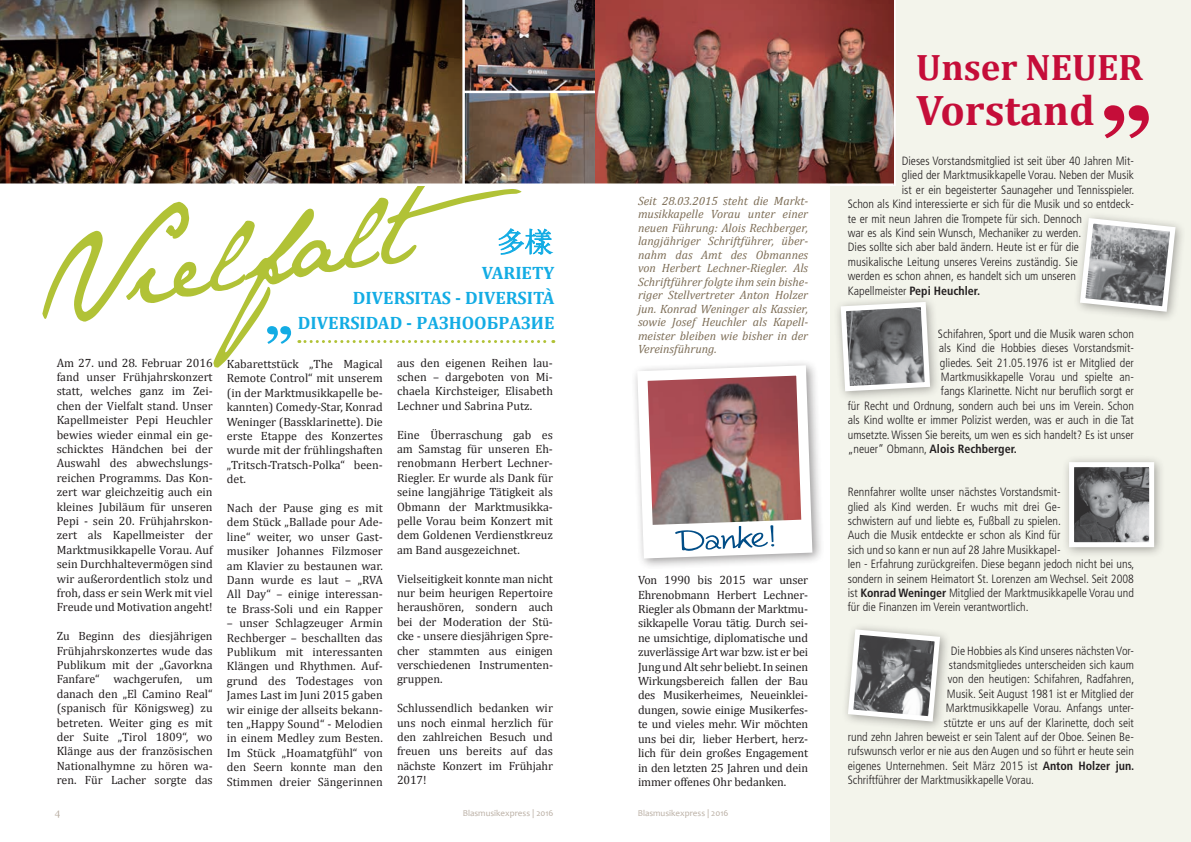
<style>
.page{position:relative;width:1191px;height:842px;background:#fff}
.page>*{position:absolute;margin:0;border:0;box-sizing:border-box;transform-origin:0 0}
.t1{font:109.7px "Jane Austen";color:#b1c236;scale:.86 1}
.t2{font:700 43px "Cambria";color:#c50d39}
.t3{font:700 37px "Cambria";color:#c50d39}
.t4{font:32.4px "Fineliner Script";color:#004d87;scale:1.47 1}
.t5{font:700 18px/25px "Cambria";color:#13ace4;text-align:right}
.t6{font:12px/14.4px "Cambria";color:#231f20;text-align:justify}
.t7{font:300 condensed 12px/14.4px "Frutiger";color:#231f20}
.t8{font:italic 12px/13.5px "Cambria";color:#7e6e57;text-align:justify}
.t9{font:700 condensed 12px "Frutiger";color:#231f20}
.t10{font:10px "Georgia";color:#baafa4}
.t11{font:9px "Candara";color:#baafa4}
.s1{font-weight:700}
.s2{font-weight:300}
</style>
<div class="page">
<div style="left:631px;top:359px;width:193px;height:212px;background:#231f20;opacity:.45"></div>
<svg style="left:632px;top:360px;width:185px;height:204px"></svg>
<img style="left:0;top:0;width:462px;height:183px">
<div style="left:831px;top:0;width:360px;height:842px;background:#f3f4eb"></div>
<img style="left:465px;top:0;width:428px;height:183px">
<hr style="left:893px;top:0;width:2px;height:186px;background:#fff">
<hr style="left:463px;top:91px;width:132px;height:2px;background:#fff">
<div style="left:1073px;top:211px;width:113px;height:112px;background:#231f20;opacity:.4"></div>
<svg style="left:1077px;top:215px;width:101px;height:99px"></svg>
<div style="left:833px;top:295px;width:108px;height:107px;background:#231f20;opacity:.4"></div>
<svg style="left:838px;top:299px;width:94px;height:95px;background:#9d9e9e"></svg>
<div style="left:1061px;top:455px;width:104px;height:104px;background:#231f20;opacity:.4"></div>
<img style="left:1075px;top:468px;width:73px;height:73px">
<div style="left:1069px;top:462px;width:85px;height:85px;border:5px solid #fff"></div>
<div style="left:841px;top:623px;width:110px;height:109px;background:#231f20;opacity:.4"></div>
<svg style="left:845px;top:627px;width:97px;height:97px"></svg>
<svg style="left:1104px;top:105px;width:44px;height:33px"></svg>
<hr style="left:0;top:183px;width:893px;height:3px;background:#fff">
<svg style="left:267px;top:326px;width:24px;height:18px"></svg>
<svg style="left:498px;top:228px;width:56px;height:27px"></svg>
<svg style="left:299px;top:340px;width:255px;height:3px"></svg>
<h1 class="t1" style="left:26px;top:222px;width:441px;rotate:-10deg">Vielfalt</h1>
<p class="t8" style="left:638px;top:194px;width:172px">Seit 28.03.2015 steht die Markt&shy;musikkapelle Vorau unter einer neuen Führung: Alois Rechberger, langjähriger Schriftführer, über&shy;nahm das Amt des Obmannes von Herbert Lechner-Riegler. Als Schriftführer folgte ihm sein bishe&shy;riger Stellvertreter Anton Holzer jun. Konrad Weninger als Kassier, sowie Josef Heuchler als Kapell&shy;meister bleiben wie bisher in der Vereinsführung.</p>
<h3 class="t5" style="left:298px;top:260px;width:258px">VARIETY<br>DIVERSITAS - DIVERSITÀ<br>DIVERSIDAD - РАЗНООБРАЗИЕ</h3>
<p class="t6" style="left:227px;top:357px;width:157px">Kabarettstück „The Magical Remote Control“ mit unserem (in der Marktmusikkapelle be&shy;kannten) Comedy-Star, Konrad Weninger (Bassklarinette). Die erste Etappe des Konzertes wurde mit der frühlingshaften „Tritsch-Tratsch-Polka“ been&shy;det.</p>
<p class="t6" style="left:227px;top:501px;width:157px">Nach der Pause ging es mit dem Stück „Ballade pour Ade&shy;line“ weiter, wo unser Gast&shy;musiker Johannes Filzmoser am Klavier zu bestaunen war.<br>Dann wurde es laut – „RVA All Day“ – einige interessan&shy;te Brass-Soli und ein Rapper</p>
<p class="t6" style="left:227px;top:616px;width:157px">– unser Schlagzeuger Armin Rechberger – beschallten das Publikum mit interessanten Klängen und Rhythmen. Auf&shy;grund des Todestages von James Last im Juni 2015 gaben wir einige der allseits bekann&shy;ten „Happy Sound“ - Melodien in einem Medley zum Besten.<br>Im Stück „Hoamatgfühl“ von den Seern konnte man den Stimmen dreier Sängerinnen</p>
<p class="t6" style="left:57px;top:355px;width:157px">Am 27. und 28. Februar 2016 fand unser Frühjahrskonzert statt, welches ganz im Zei&shy;chen der Vielfalt stand. Unser Kapellmeister Pepi Heuchler bewies wieder einmal ein ge&shy;schicktes Händchen bei der Auswahl des abwechslungs&shy;reichen Programms. Das Kon&shy;zert war gleichzeitig auch ein kleines Jubiläum für unseren Pepi - sein 20. Frühjahrskon&shy;zert als Kapellmeister der Marktmusikkapelle Vorau. Auf sein Durchhaltevermögen sind wir außerordentlich stolz und froh, dass er sein Werk mit viel Freude und Motivation angeht!</p>
<p class="t6" style="left:57px;top:629px;width:157px">Zu Beginn des diesjährigen Frühjahrskonzertes wude das Publikum mit der „Gavorkna Fanfare“ wachgerufen, um danach den „El Camino Real“ (spanisch für Königsweg) zu betreten. Weiter ging es mit der Suite „Tirol 1809“, wo Klänge aus der französischen Nationalhymne zu hören wa&shy;ren. Für Lacher sorgte das</p>
<p class="t6" style="left:397px;top:355px;width:157px">aus den eigenen Reihen lau&shy;schen – dargeboten von Mi&shy;chaela Kirchsteiger, Elisabeth Lechner und Sabrina Putz.</p>
<p class="t6" style="left:397px;top:427px;width:157px">Eine Überraschung gab es am Samstag für unseren Eh&shy;renobmann Herbert Lechner-Riegler. Er wurde als Dank für seine langjährige Tätigkeit als Obmann der Marktmusikka&shy;pelle Vorau beim Konzert mit dem Goldenen Verdienstkreuz am Band ausgezeichnet.</p>
<p class="t6" style="left:397px;top:571px;width:157px">Vielseitigkeit konnte man nicht nur beim heurigen Repertoire heraushören, sondern auch bei der Moderation der Stü&shy;cke - unsere diesjährigen Spre&shy;cher stammten aus einigen verschiedenen Instrumenten&shy;gruppen.</p>
<p class="t6" style="left:397px;top:701px;width:157px">Schlussendlich bedanken wir uns noch einmal herzlich für den zahlreichen Besuch und freuen uns bereits auf das nächste Konzert im Frühjahr 2017!</p>
<p class="t11" style="left:463px;top:807px;width:92px">Blasmusikexpress | 2016</p>
<p class="t11" style="left:638px;top:807px;width:92px">Blasmusikexpress | 2016</p>
<h3 class="t4" style="left:677px;top:524px;width:68px;rotate:-3deg">Danke!</h3>
<p class="t6" style="left:638px;top:573px;width:172px">Von 1990 bis 2015 war unser Ehrenobmann Herbert Lechner-Riegler als Obmann der Marktmu&shy;sikkapelle Vorau tätig. Durch sei&shy;ne umsichtige, diplomatische und zuverlässige Art war bzw. ist er bei Jung und Alt sehr beliebt. In seinen Wirkungsbereich fallen der Bau des Musikerheimes, Neueinklei&shy;dungen, sowie einige Musikerfes&shy;te und vieles mehr. Wir möchten uns bei dir, lieber Herbert, herz&shy;lich für dein großes Engagement in den letzten 25 Jahren und dein immer offenes Ohr bedanken.</p>
<p class="t10" style="left:55px;top:807px;width:7px">4</p>
<h3 class="t3" style="left:916px;top:45px;width:228px">Unser neuer</h3>
<h2 class="t2" style="left:916px;top:84px;width:180px">Vorstand</h2>
<p class="t7" style="left:901px;top:154px;width:234px">Dieses Vorstandsmitglied ist seit über 40 Jahren Mit-</p>
<p class="t7" style="left:901px;top:168px;width:234px">glied der Marktmusikkapelle Vorau. Neben der Musik</p>
<p class="t7" style="left:901px;top:183px;width:234px">ist er ein begeisterter Saunageher und Tennisspieler.</p>
<p class="t7" style="left:848px;top:197px;width:288px">Schon als Kind interessierte er sich für die Musik und so entdeck-</p>
<p class="t7" style="left:848px;top:211px;width:235px">te er mit neun Jahren die Trompete für sich. Dennoch</p>
<p class="t7" style="left:848px;top:226px;width:235px">war es als Kind sein Wunsch, Mechaniker zu werden.</p>
<p class="t7" style="left:848px;top:240px;width:233px">Dies sollte sich aber bald ändern. Heute ist er für die</p>
<p class="t7" style="left:848px;top:255px;width:231px">musikalische Leitung unseres Vereins zuständig. Sie</p>
<p class="t7" style="left:848px;top:269px;width:230px">werden es schon ahnen, es handelt sich um unseren</p>
<p class="t7" style="left:848px;top:283px;width:134px">Kapellmeister <span class="s1">Pepi Heuchler.</span></p>
<p class="t7" style="left:938px;top:327px;width:197px">Schifahren, Sport und die Musik waren schon</p>
<p class="t7" style="left:939px;top:341px;width:196px">als Kind die Hobbies dieses Vorstandsmit-</p>
<p class="t7" style="left:940px;top:355px;width:196px">gliedes. Seit 21.05.1976 ist er Mitglied der</p>
<p class="t7" style="left:941px;top:370px;width:195px">Martkmusikkapelle Vorau und spielte an-</p>
<p class="t7" style="left:941px;top:384px;width:195px">fangs Klarinette. Nicht nur beruflich sorgt er</p>
<p class="t7" style="left:848px;top:399px;width:287px">für Recht und Ordnung, sondern auch bei uns im Verein. Schon</p>
<p class="t7" style="left:848px;top:413px;width:287px">als Kind wollte er immer Polizist werden, was er auch in die Tat</p>
<p class="t7" style="left:848px;top:427px;width:288px">umsetzte. Wissen Sie bereits, um wen es sich handelt? Es ist unser</p>
<p class="t9" style="left:848px;top:442px;width:170px"><span class="s2">„neuer“ Obmann,</span> Alois Rechberger.</p>
<p class="t7" style="left:848px;top:485px;width:288px">Rennfahrer wollte unser nächstes Vorstandsmit-<br>glied als Kind werden. Er wuchs mit drei Ge-<br>schwistern auf und liebte es, Fußball zu spielen.<br>Auch die Musik entdeckte er schon als Kind für<br>sich und so kann er nun auf 28 Jahre Musikkapel-<br>len - Erfahrung zurückgreifen. Diese begann jedoch nicht bei uns, sondern in seinem Heimatort St. Lorenzen am Wechsel. Seit 2008 ist <span class="s1">Konrad Weninger</span> Mitglied der Marktmusikkapelle Vorau und für die Finanzen im Verein verantwortlich.</p>
<p class="t7" style="left:951px;top:643px;width:184px">Die Hobbies als Kind unseres nächsten Vor-</p>
<p class="t7" style="left:949px;top:658px;width:187px">standsmitgliedes unterscheiden sich kaum</p>
<p class="t7" style="left:948px;top:672px;width:188px">von den heutigen: Schifahren, Radfahren,</p>
<p class="t7" style="left:947px;top:687px;width:189px">Musik. Seit August 1981 ist er Mitglied der</p>
<p class="t7" style="left:946px;top:701px;width:189px">Marktmusikkapelle Vorau. Anfangs unter-</p>
<p class="t7" style="left:944px;top:715px;width:192px">stützte er uns auf der Klarinette, doch seit</p>
<p class="t7" style="left:848px;top:730px;width:287px">rund zehn Jahren beweist er sein Talent auf der Oboe. Seinen Be-</p>
<p class="t7" style="left:848px;top:744px;width:288px">rufswunsch verlor er nie aus den Augen und so führt er heute sein</p>
<p class="t7" style="left:848px;top:759px;width:288px">eigenes Unternehmen. Seit März 2015 ist <span class="s1">Anton Holzer jun.</span></p>
<p class="t7" style="left:848px;top:773px;width:188px">Schriftführer der Marktmusikkapelle Vorau.</p>
</div>
